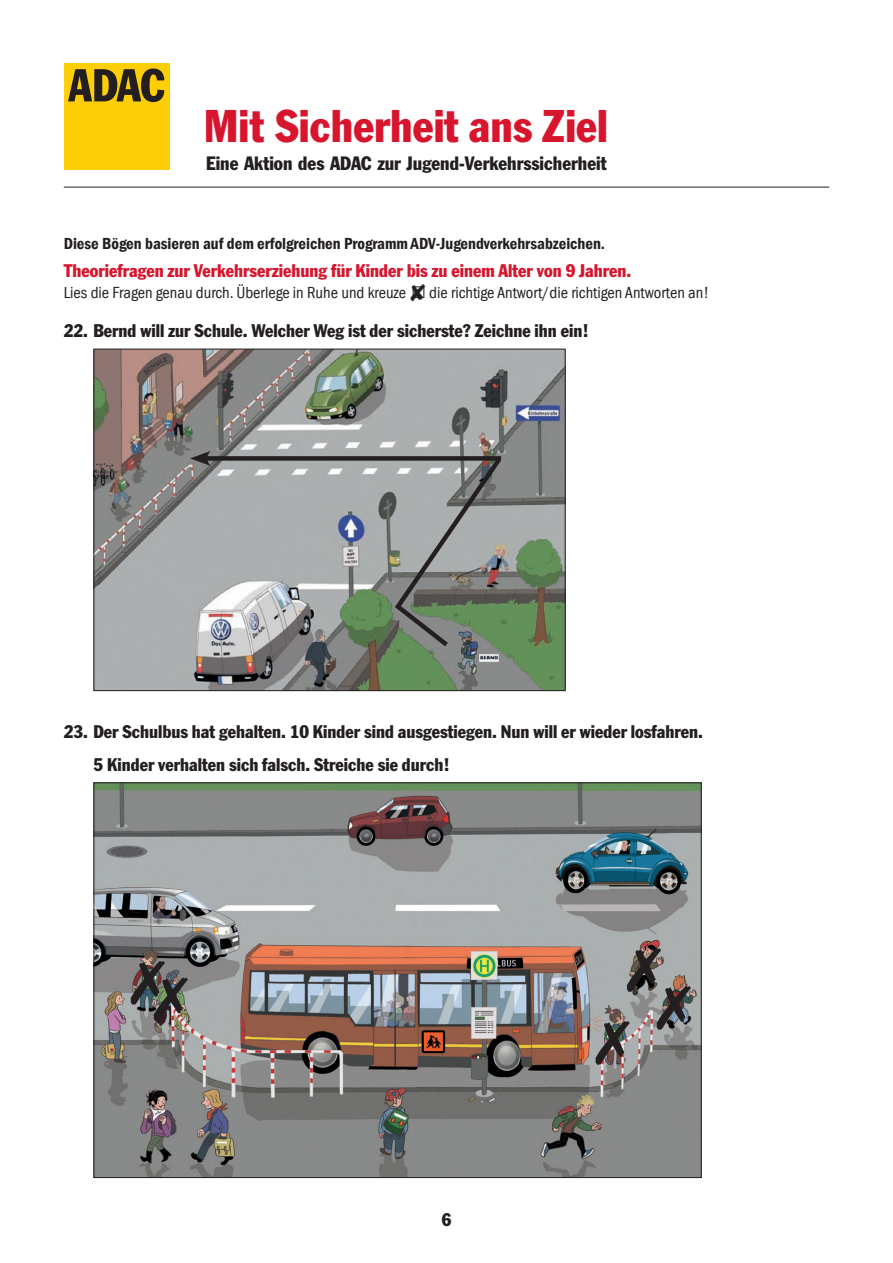
<style>
.page{position:relative;width:893px;height:1263px;background:#fff}
.page>*{position:absolute;margin:0;border:0;box-sizing:border-box;transform-origin:0 0}
.t1{font:45px "ADAC Franklin Gothic Pro";color:#d7162e}
.t2{font:19.05px "ADAC Franklin Gothic Pro";color:#231f20}
.t3{font:18px/32.7px "ADAC Franklin Gothic Pro";color:#231f20}
.t4{font:18px "ADAC Franklin Gothic Pro";color:#d7162e}
.t5{font:condensed 16.5px "Franklin Gothic LT Com";color:#231f20}
.t6{font:16.5px "Franklin Gothic LT Com Dm Cn";color:#231f20}
.s1{font-family:"Berthold Pi BQ";font-stretch:normal}
</style>
<div class="page">
<hr style="left:64px;top:187px;width:765px;height:1px;background:#231f20">
<div style="left:64px;top:64px;width:105px;height:106px;background:#fece08"></div>
<svg style="left:68px;top:69px;width:96px;height:33px"></svg>
<img style="left:96px;top:351px;width:468px;height:338px">
<div style="left:94px;top:349px;width:472px;height:342px;border:1px solid #231f20"></div>
<img style="left:96px;top:784px;width:604px;height:392px">
<svg style="left:390px;top:453px;width:115px;height:198px;background:#888e87"></svg>
<div style="left:203px;top:456px;width:298px;height:5px;background:#231f20"></div>
<svg style="left:190px;top:451px;width:21px;height:15px"></svg>
<img style="left:131px;top:961px;width:57px;height:60px">
<img style="left:595px;top:948px;width:96px;height:116px">
<h1 class="t1" style="left:204px;top:99px;width:405px">Mit Sicherheit ans Ziel</h1>
<p class="t2" style="left:206px;top:152px;width:402px">Eine Aktion des ADAC zur Jugend-Verkehrssicherheit</p>
<p class="t6" style="left:64px;top:235px;width:543px">Diese Bögen basieren auf dem erfolgreichen Programm ADV-Jugendverkehrsabzeichen.</p>
<p class="t4" style="left:64px;top:260px;width:569px">Theoriefragen zur Verkehrserziehung für Kinder bis zu einem Alter von 9 Jahren.</p>
<p class="t5" style="left:64px;top:283px;width:647px">Lies die Fragen genau durch. Überlege in Ruhe und kreuze ✘<span class="s1">(</span> die richtige Antwort/die richtigen Antworten an!</p>
<p class="t3" style="left:64px;top:314px;width:526px">22. Bernd will zur Schule. Welcher Weg ist der sicherste? Zeichne ihn ein!</p>
<p class="t3" style="left:94px;top:715px;width:611px;text-indent:-30px">23. Der Schulbus hat gehalten. 10 Kinder sind ausgestiegen. Nun will er wieder losfahren.<br>5 Kinder verhalten sich falsch. Streiche sie durch!</p>
<p class="t3" style="left:442px;top:1203px;width:11px">6</p>
</div>
